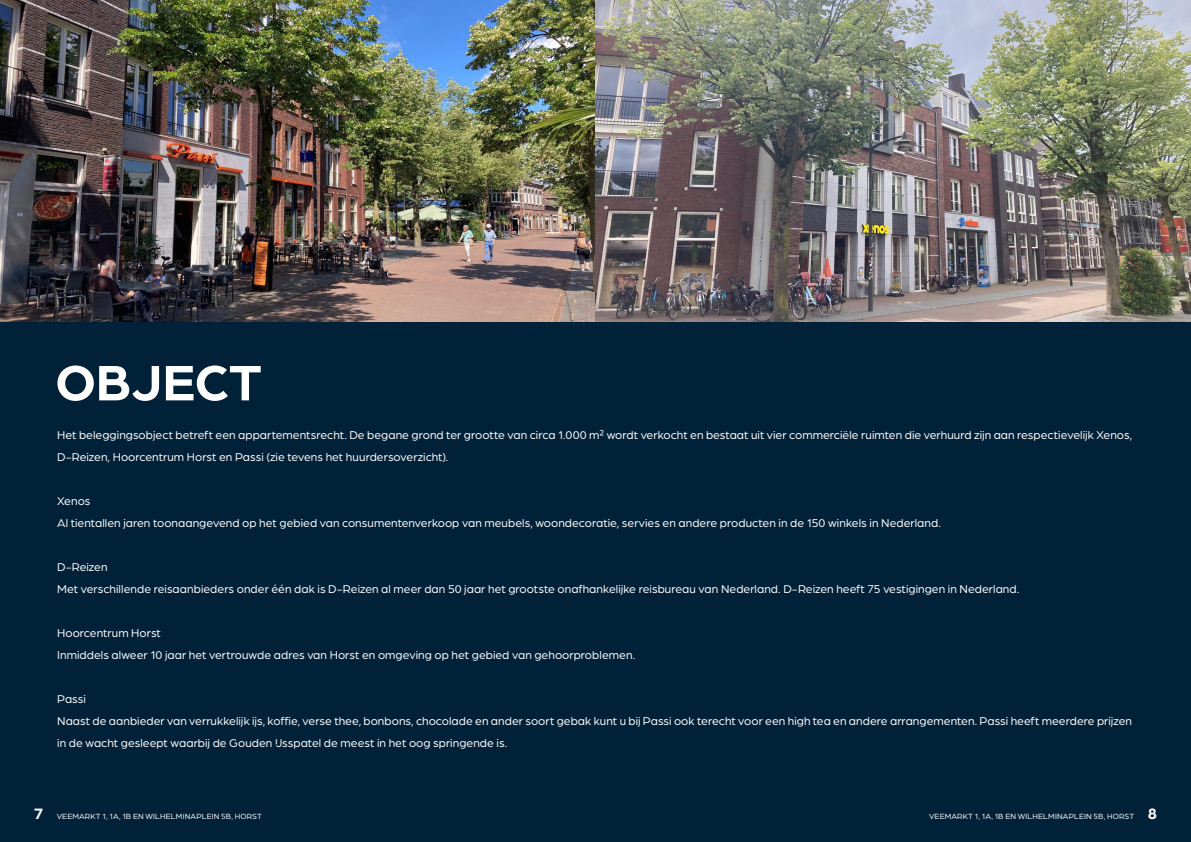
<style>
.page{position:relative;width:1191px;height:842px;background:#fff}
.page>*{position:absolute;margin:0;border:0;box-sizing:border-box;transform-origin:0 0}
.Koppen_groot_wit{font:700 53px "Arboria";letter-spacing:-.005em;color:#fff}
.Broodtekst_wit{font:12px/22px "Arboria";letter-spacing:.005em;color:#fff}
.t1{font:8px "Arboria";letter-spacing:.02em;color:#fff}
.s1{font-weight:700;font-size:16px}
</style>
<div class="page">
<div style="left:1px;top:289px;width:1190px;height:553px;background:#002138"></div>
<img style="left:0;top:0;width:1191px;height:321px">
<p class="Koppen_groot_wit" style="left:55px;top:346px;width:208px">OBJECT</p>
<p class="Broodtekst_wit" style="left:57px;top:423px;width:1076px">Het beleggingsobject betreft een appartementsrecht. De begane grond ter grootte van circa 1.000 m² wordt verkocht en bestaat uit vier commerciële ruimten die verhuurd zijn aan respectievelijk Xenos,<br>D-Reizen, Hoorcentrum Horst en Passi (zie tevens het huurdersoverzicht).</p>
<p class="Broodtekst_wit" style="left:57px;top:489px;width:35px">Xenos</p>
<p class="Broodtekst_wit" style="left:57px;top:511px;width:885px">Al tientallen jaren toonaangevend op het gebied van consumentenverkoop van meubels, woondecoratie, servies en andere producten in de 150 winkels in Nederland.</p>
<p class="Broodtekst_wit" style="left:57px;top:555px;width:52px">D-Reizen</p>
<p class="Broodtekst_wit" style="left:57px;top:577px;width:963px">Met verschillende reisaanbieders onder één dak is D-Reizen al meer dan 50 jaar het grootste onafhankelijke reisbureau van Nederland. D-Reizen heeft 75 vestigingen in Nederland.</p>
<p class="Broodtekst_wit" style="left:57px;top:621px;width:105px">Hoorcentrum Horst</p>
<p class="Broodtekst_wit" style="left:57px;top:643px;width:579px">Inmiddels alweer 10 jaar het vertrouwde adres van Horst en omgeving op het gebied van gehoorproblemen.</p>
<p class="Broodtekst_wit" style="left:57px;top:687px;width:30px">Passi</p>
<p class="Broodtekst_wit" style="left:57px;top:709px;width:1076px">Naast de aanbieder van verrukkelijk ijs, koffie, verse thee, bonbons, chocolade en ander soort gebak kunt u bij Passi ook terecht voor een high tea en andere arrangementen. Passi heeft meerdere prijzen in de wacht gesleept waarbij de Gouden IJsspatel de meest in het oog springende is.</p>
<p class="t1" style="left:34px;top:811px;width:229px"><span class="s1">7</span> VEEMARKT 1, 1A, 1B EN WILHELMINAPLEIN 5B, HORST</p>
<p class="t1" style="left:929px;top:811px;width:229px">VEEMARKT 1, 1A, 1B EN WILHELMINAPLEIN 5B, HORST <span class="s1">8</span></p>
</div>
